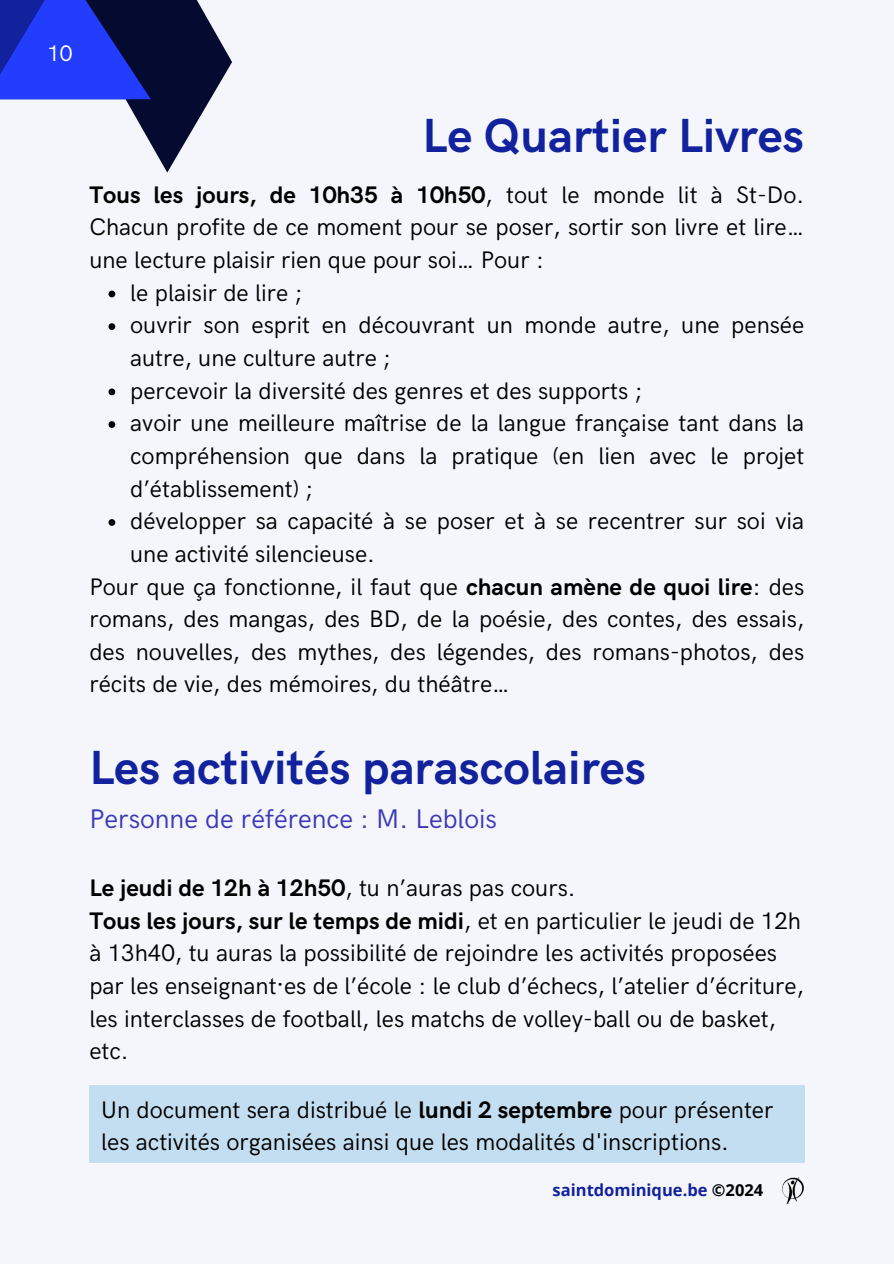
<style>
.page{position:relative;width:894px;height:1264px;background:#fff}
.page>*{position:absolute;margin:0;border:0;box-sizing:border-box;transform-origin:0 0}
.t1{font:700 48px "HK Grotesk";color:#12229d}
.t2{font:27px "HK Grotesk";color:#3c38b9}
.t3{font:24px/32.7px "HK Grotesk";color:#000}
.t4{font:22.5px "HK Grotesk";color:#fff}
.t5{font:700 16.5px "Open Sans";color:#12229d}
.s1{font-weight:700}
.s2{color:#000}
</style>
<div class="page">
<div style="left:0;top:0;width:893px;height:1263px;background:#f4f6fc"></div>
<svg style="left:0;top:0;width:231px;height:172px"></svg>
<img style="left:782px;top:1177px;width:21px;height:26px">
<svg style="left:108px;top:290px;width:7px;height:7px"></svg>
<svg style="left:108px;top:323px;width:7px;height:7px"></svg>
<svg style="left:108px;top:388px;width:7px;height:7px"></svg>
<svg style="left:108px;top:421px;width:7px;height:7px"></svg>
<svg style="left:108px;top:519px;width:7px;height:7px"></svg>
<div style="left:89px;top:1085px;width:715px;height:77px;background:#c4def1"></div>
<p class="t4" style="left:47px;top:41px;width:27px">10</p>
<h3 class="t1" style="left:422px;top:109px;width:383px">Le Quartier Livres</h3>
<p class="t3" style="left:89px;top:179px;width:716px;text-align:justify"><span class="s1">Tous les jours, de 10h35 à 10h50</span>, tout le monde lit à St-Do.<br>Chacun profite de ce moment pour se poser, sortir son livre et lire… une lecture plaisir rien que pour soi… Pour :</p>
<p class="t3" style="left:130px;top:277px;width:174px">le plaisir de lire ;</p>
<p class="t3" style="left:130px;top:310px;width:675px">ouvrir son esprit en découvrant un monde autre, une pensée autre, une culture autre ;</p>
<p class="t3" style="left:130px;top:375px;width:513px">percevoir la diversité des genres et des supports ;</p>
<p class="t3" style="left:130px;top:408px;width:675px;text-align:justify">avoir une meilleure maîtrise de la langue française tant dans la compréhension que dans la pratique (en lien avec le projet d’établissement) ;</p>
<h3 class="t3" style="left:130px;top:505px;width:675px">développer sa capacité à se poser et à se recentrer sur soi via une activité silencieuse.</h3>
<h1 class="t3" style="left:89px;top:571px;width:716px;text-align:justify">Pour que ça fonctionne, il faut que <span class="s1">chacun amène de quoi lire</span>: des romans, des mangas, des BD, de la poésie, des contes, des essais, des nouvelles, des mythes, des légendes, des romans-photos, des récits de vie, des mémoires, du théâtre…</h1>
<h2 class="t1" style="left:89px;top:740px;width:558px">Les activités parascolaires</h2>
<p class="t2" style="left:89px;top:803px;width:409px">Personne de référence : M. Leblois</p>
<h3 class="t3" style="left:89px;top:872px;width:715px"><span class="s1">Le jeudi de 12h à 12h50</span>, tu n’auras pas cours.<br><span class="s1">Tous les jours, sur le temps de midi</span>, et en particulier le jeudi de 12h à 13h40, tu auras la possibilité de rejoindre les activités proposées par les enseignant·es de l’école : le club d’échecs, l’atelier d’écriture, les interclasses de football, les matchs de volley-ball ou de basket, etc.</h3>
<h3 class="t3" style="left:101px;top:1094px;width:673px">Un document sera distribué le <span class="s1">lundi 2 septembre</span> pour présenter les activités organisées ainsi que les modalités d'inscriptions.</h3>
<h1 class="t5" style="left:552px;top:1178px;width:212px">saintdominique.be <span class="s2">©2024</span></h1>
</div>
